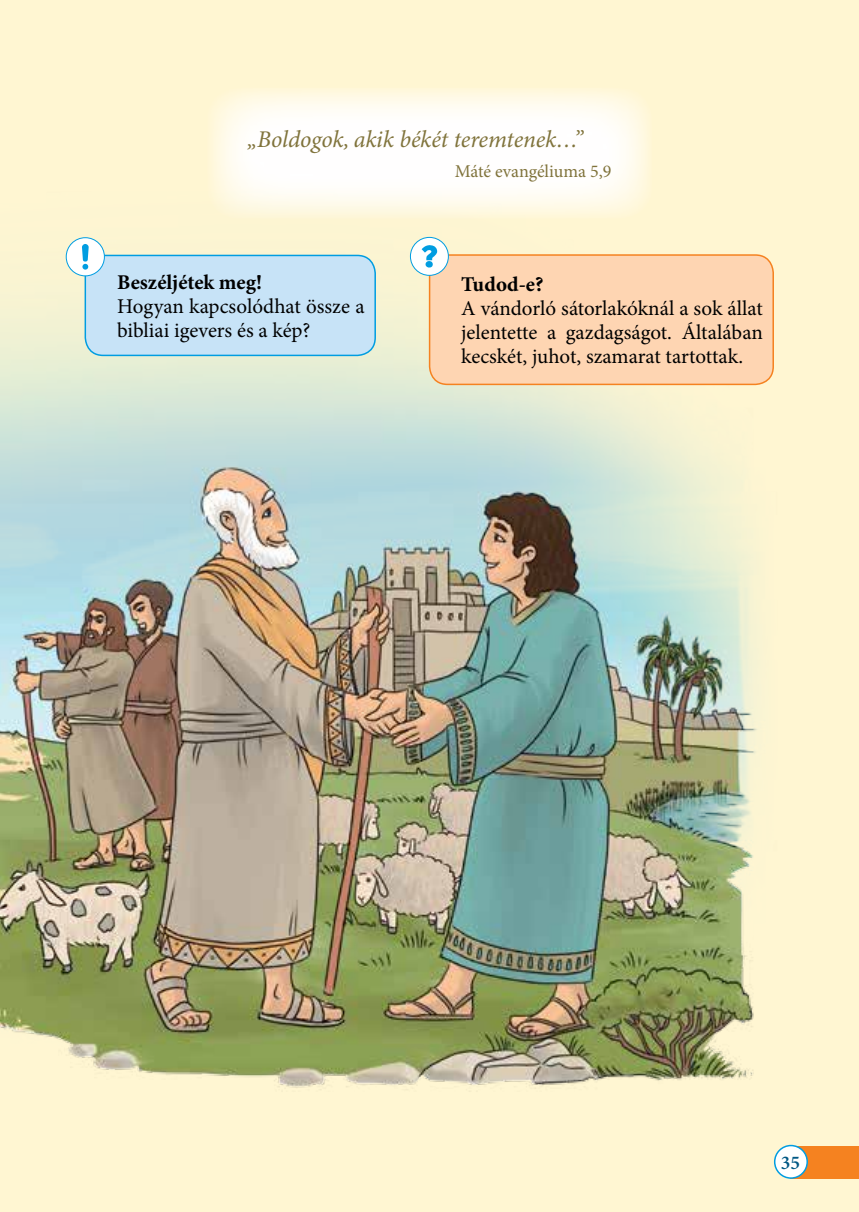
<style>
.page{position:relative;width:859px;height:1212px;background:#fff6d2}
.page>*{position:absolute;margin:0;border:0;box-sizing:border-box;transform-origin:0 0}
.t1{font:italic 24px "Minion Pro";letter-spacing:-.01em;color:#80733b}
.t2{font:21px/24px "Minion Pro";color:#000;text-align:justify}
.t3{font:700 21px "Minion Pro";color:#000}
.t4{font:600 19.5px "Minion Pro";color:#005884}
.t5{font:18px "Minion Pro";color:#80733b}
</style>
<div class="page">
<div style="left:791px;top:1146px;width:68px;height:33px;background:#f58220"></div>
<div style="left:775px;top:1145px;width:32px;height:33px;background:#fff;border-radius:50%"></div>
<div style="left:774px;top:1145px;width:34px;height:34px;border:2px solid #009de1;border-radius:50%"></div>
<img style="left:0;top:236px;width:774px;height:854px">
<svg style="left:207px;top:88px;width:445px;height:130px;fill:#fffdf7"></svg>
<div style="left:430px;top:255px;width:343px;height:129px;background:#fed5b2;border-radius:18px"></div>
<div style="left:429px;top:254px;width:345px;height:131px;border:2px solid #f58220;border-radius:18px"></div>
<div style="left:410px;top:237px;width:38px;height:38px;background:#fff;border-radius:50%"></div>
<div style="left:410px;top:237px;width:39px;height:39px;border:1px solid #009de1;border-radius:50%"></div>
<svg style="left:422px;top:245px;width:15px;height:23px"></svg>
<div style="left:85px;top:255px;width:290px;height:100px;background:#c7e3f7;border-radius:18px"></div>
<div style="left:85px;top:255px;width:291px;height:101px;border:2px solid #009de1;border-radius:18px"></div>
<div style="left:66px;top:238px;width:38px;height:38px;background:#fff;border-radius:50%"></div>
<div style="left:66px;top:237px;width:39px;height:39px;border:1px solid #009de1;border-radius:50%"></div>
<svg style="left:82px;top:244px;width:7px;height:26px"></svg>
<p class="t1" style="left:248px;top:125px;width:337px">„Boldogok, akik békét teremtenek…”</p>
<p class="t5" style="left:455px;top:159px;width:158px">Máté evangéliuma 5,9</p>
<p class="t3" style="left:117px;top:270px;width:147px">Beszéljétek meg!</p>
<p class="t2" style="left:117px;top:294px;width:249px">Hogyan kapcsolódhat össze a bibliai igevers és a kép?</p>
<p class="t3" style="left:461px;top:272px;width:84px">Tudod-e?</p>
<p class="t2" style="left:461px;top:297px;width:303px">A vándorló sátorlakóknál a sok állat jelentette a gazdagságot. Általában kecskét, juhot, szamarat tartottak.</p>
<p class="t4" style="left:781px;top:1151px;width:21px">35</p>
</div>
